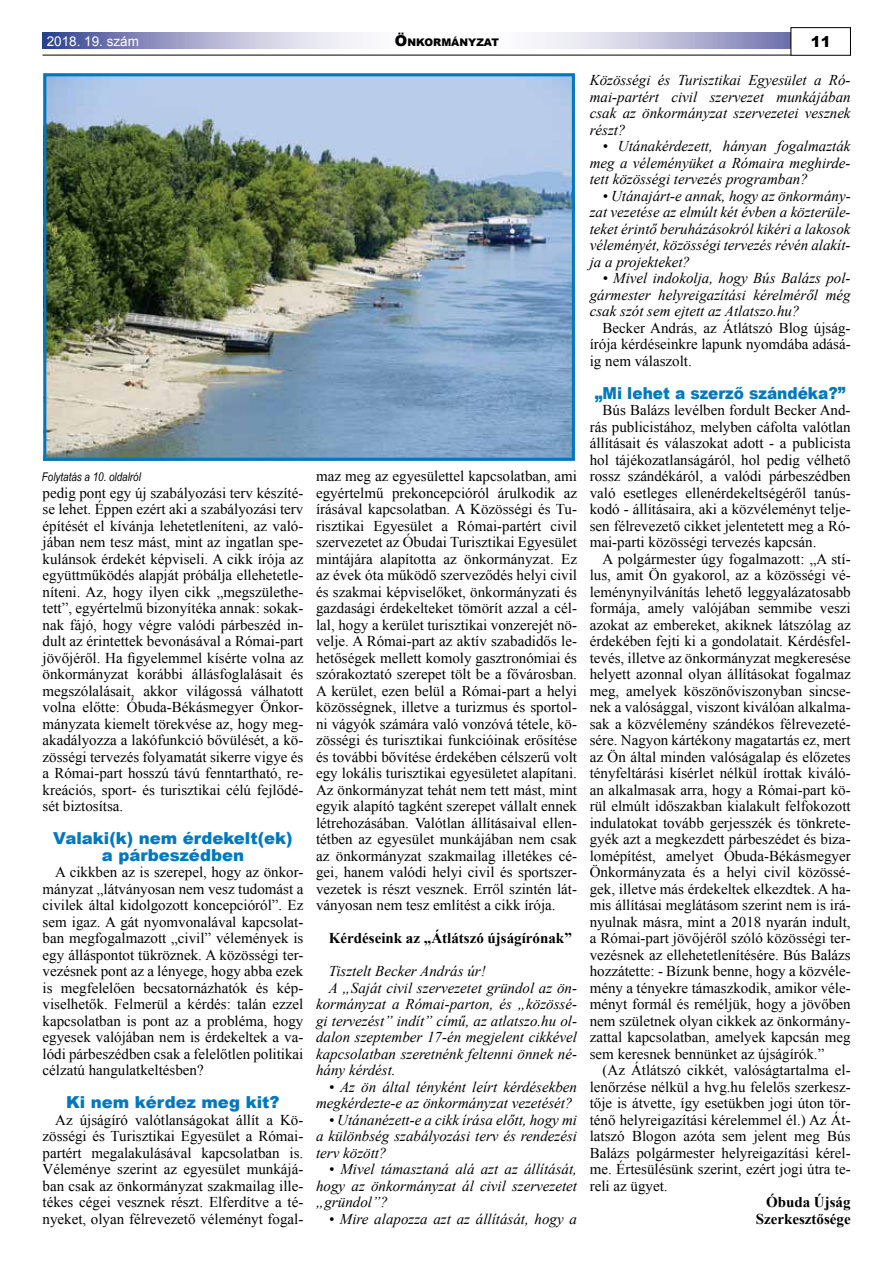
<style>
.page{position:relative;width:893px;height:1263px;background:#fff}
.page>*{position:absolute;margin:0;border:0;box-sizing:border-box;transform-origin:0 0}
.t1{font:900 16.5px/16.5px "Arial";color:#0078c0;text-align:center}
.t2{font:900 16.5px "Arial";color:#0078c0;scale:.93 1}
.t3{font:15px/16.5px "Times New Roman";color:#000;text-align:justify}
.t4{font:italic 15px/16.5px "Times New Roman";color:#000;text-align:justify}
.t5{font:700 15px/16.5px "Times New Roman";color:#000;text-align:right}
.t6{font:900 15px "Arial";color:#000}
.t7{font:13.5px "Arial";color:#fff}
.t8{font:italic 12px "Arial Narrow";color:#000}
.t9{font:900 10.5px "Arial";color:#000}
.s1{font-size:15px}
</style>
<div class="page">
<svg style="left:43px;top:33px;width:748px;height:15px"></svg>
<div style="left:791px;top:27px;width:60px;height:28px;border:1px solid #000"></div>
<hr style="left:43px;top:55px;width:748px;height:1px;background:#000">
<img style="left:47px;top:77px;width:524px;height:380px">
<div style="left:43px;top:73px;width:532px;height:388px;border:3px solid #0078c0"></div>
<p class="t7" style="left:47px;top:33px;width:94px">2018. 19. szám</p>
<p class="t9" style="left:395px;top:34px;width:106px"><span class="s1">Ö</span>NKORMÁNYZAT</p>
<p class="t6" style="left:811px;top:31px;width:22px">11</p>
<p class="t8" style="left:42px;top:468px;width:101px">Folytatás a 10. oldalról</p>
<p class="t3" style="left:43px;top:484px;width:262px">pedig pont egy új szabályozási terv készíté&shy;se lehet. Éppen ezért aki a szabályozási terv építését el kívánja lehetetleníteni, az való&shy;jában nem tesz mást, mint az ingatlan spe&shy;kulánsok érdekét képviseli. A cikk írója az együttműködés alapját próbálja ellehetetle&shy;níteni. Az, hogy ilyen cikk „megszülethe&shy;tett”, egyértelmű bizonyítéka annak: sokak&shy;nak fájó, hogy végre valódi párbeszéd in&shy;dult az érintettek bevonásával a Római-part jövőjéről. Ha figyelemmel kísérte volna az önkormányzat korábbi állásfoglalásait és megszólalásait, akkor világossá válhatott volna előtte: Óbuda-Békásmegyer Önkor&shy;mányzata kiemelt törekvése az, hogy meg&shy;akadályozza a lakófunkció bővülését, a kö&shy;zösségi tervezés folyamatát sikerre vigye és a Római-part hosszú távú fenntartható, re&shy;kreációs, sport- és turisztikai célú fejlődé&shy;sét biztosítsa.</p>
<p class="t1" style="left:53px;top:829px;width:241px">Valaki(k) nem érdekelt(ek) a párbeszédben</p>
<p class="t3" style="left:43px;top:864px;width:262px;text-indent:13px">A cikkben az is szerepel, hogy az önkor&shy;mányzat „látványosan nem vesz tudomást a civilek által kidolgozott koncepcióról”. Ez sem igaz. A gát nyomvonalával kapcsolat&shy;ban megfogalmazott „civil” vélemények is egy álláspontot tükröznek. A közösségi ter&shy;vezésnek pont az a lényege, hogy abba ezek is megfelelően becsatornázhatók és kép&shy;viselhetők. Felmerül a kérdés: talán ezzel kapcsolatban is pont az a probléma, hogy egyesek valójában nem is érdekeltek a va&shy;lódi párbeszédben csak a felelőtlen politikai célzatú hangulatkeltésben?</p>
<p class="t1" style="left:66px;top:1093px;width:215px">Ki nem kérdez meg kit?</p>
<p class="t3" style="left:43px;top:1111px;width:262px;text-indent:13px">Az újságíró valótlanságokat állít a Kö&shy;zösségi és Turisztikai Egyesület a Római&shy;partért megalakulásával kapcsolatban is.<br>Véleménye szerint az egyesület munkájá&shy;ban csak az önkormányzat szakmailag ille&shy;tékes cégei vesznek részt. Elferdítve a té&shy;nyeket, olyan félrevezető véleményt fogal-</p>
<p class="t3" style="left:316px;top:468px;width:262px">maz meg az egyesülettel kapcsolatban, ami egyértelmű prekoncepcióról árulkodik az írásával kapcsolatban. A Közösségi és Tu&shy;risztikai Egyesület a Római-partért civil szervezetet az Óbudai Turisztikai Egyesület mintájára alapította az önkormányzat. Ez az évek óta működő szerveződés helyi civil és szakmai képviselőket, önkormányzati és gazdasági érdekelteket tömörít azzal a cél&shy;lal, hogy a kerület turisztikai vonzerejét nö&shy;velje. A Római-part az aktív szabadidős le&shy;hetőségek mellett komoly gasztronómiai és szórakoztató szerepet tölt be a fővárosban.<br>A kerület, ezen belül a Római-part a helyi közösségnek, illetve a turizmus és sportol&shy;ni vágyók számára való vonzóvá tétele, kö&shy;zösségi és turisztikai funkcióinak erősítése és további bővítése érdekében célszerű volt egy lokális turisztikai egyesületet alapítani.<br>Az önkormányzat tehát nem tett mást, mint egyik alapító tagként szerepet vállalt ennek létrehozásában. Valótlan állításaival ellen&shy;tétben az egyesület munkájában nem csak az önkormányzat szakmailag illetékes cé&shy;gei, hanem valódi helyi civil és sportszer&shy;vezetek is részt vesznek. Erről szintén lát&shy;ványosan nem tesz említést a cikk írója.</p>
<p class="t5" style="left:329px;top:929px;width:244px">Kérdéseink az „Átlátszó újságírónak”</p>
<p class="t4" style="left:329px;top:962px;width:158px">Tisztelt Becker András úr!</p>
<p class="t4" style="left:329px;top:979px;width:250px">A „Saját civil szervezetet gründol az ön-</p>
<p class="t4" style="left:316px;top:995px;width:262px">kormányzat a Római-parton, és „közössé-</p>
<p class="t4" style="left:316px;top:1012px;width:262px">gi tervezést” indít” című, az atlatszo.hu ol-</p>
<p class="t4" style="left:316px;top:1028px;width:262px">dalon szeptember 17-én megjelent cikkével</p>
<p class="t4" style="left:316px;top:1045px;width:262px">kapcsolatban szeretnénk feltenni önnek né-</p>
<p class="t4" style="left:316px;top:1061px;width:81px">hány kérdést.</p>
<p class="t4" style="left:316px;top:1078px;width:262px;text-align:right">• Az ön által tényként leírt kérdésekben megkérdezte-e az önkormányzat vezetését?</p>
<p class="t4" style="left:316px;top:1111px;width:262px;text-indent:13px">• Utánanézett-e a cikk írása előtt, hogy mi a különbség szabályozási terv és rendezési terv között?</p>
<p class="t4" style="left:316px;top:1160px;width:262px;text-indent:13px">• Mivel támasztaná alá azt az állítását, hogy az önkormányzat ál civil szervezetet „gründol”?</p>
<p class="t4" style="left:329px;top:1210px;width:250px">• Mire alapozza azt az állítását, hogy a</p>
<p class="t4" style="left:590px;top:71px;width:262px">Közösségi és Turisztikai Egyesület a Ró&shy;mai-partért civil szervezet munkájában csak az önkormányzat szervezetei vesznek részt?</p>
<p class="t4" style="left:590px;top:137px;width:262px;text-indent:13px">• Utánakérdezett, hányan fogalmazták meg a véleményüket a Rómaira meghirde&shy;tett közösségi tervezés programban?</p>
<p class="t4" style="left:590px;top:187px;width:262px;text-indent:13px">• Utánajárt-e annak, hogy az önkormány&shy;zat vezetése az elmúlt két évben a közterüle&shy;teket érintő beruházásokról kikéri a lakosok véleményét, közösségi tervezés révén alakít&shy;ja a projekteket?</p>
<p class="t4" style="left:590px;top:269px;width:262px;text-indent:13px">• Mivel indokolja, hogy Bús Balázs pol&shy;gármester helyreigazítási kérelméről még csak szót sem ejtett az Atlatszo.hu?</p>
<p class="t3" style="left:590px;top:319px;width:262px;text-indent:13px">Becker András, az Átlátszó Blog újság&shy;írója kérdéseinkre lapunk nyomdába adásá&shy;ig nem válaszolt.</p>
<p class="t2" style="left:595px;top:381px;width:271px">„Mi lehet a szerző szándéka?”</p>
<p class="t3" style="left:590px;top:402px;width:262px;text-indent:13px">Bús Balázs levélben fordult Becker And&shy;rás publicistához, melyben cáfolta valótlan állításait és válaszokat adott - a publicista hol tájékozatlanságáról, hol pedig vélhető rossz szándékáról, a valódi párbeszédben való esetleges ellenérdekeltségéről tanús&shy;kodó - állításaira, aki a közvéleményt telje&shy;sen félrevezető cikket jelentetett meg a Ró&shy;mai-parti közösségi tervezés kapcsán.</p>
<p class="t3" style="left:590px;top:550px;width:262px;text-indent:13px">A polgármester úgy fogalmazott: „A stí&shy;lus, amit Ön gyakorol, az a közösségi vé&shy;leménynyilvánítás lehető leggyalázatosabb formája, amely valójában semmibe veszi azokat az embereket, akiknek látszólag az érdekében fejti ki a gondolatait. Kérdésfel&shy;tevés, illetve az önkormányzat megkeresése helyett azonnal olyan állításokat fogalmaz meg, amelyek köszönőviszonyban sincse&shy;nek a valósággal, viszont kiválóan alkalma&shy;sak a közvélemény szándékos félrevezeté&shy;sére. Nagyon kártékony magatartás ez, mert az Ön által minden valóságalap és előzetes tényfeltárási kísérlet nélkül írottak kiváló&shy;an alkalmasak arra, hogy a Római-part kö&shy;rül elmúlt időszakban kialakult felfokozott indulatokat tovább gerjesszék és tönkrete&shy;gyék azt a megkezdett párbeszédet és biza&shy;lomépítést, amelyet Óbuda-Békásmegyer Önkormányzata és a helyi civil közössé&shy;gek, illetve más érdekeltek elkezdtek. A ha&shy;mis állításai meglátásom szerint nem is irá&shy;nyulnak másra, mint a 2018 nyarán indult, a Római-part jövőjéről szóló közösségi ter&shy;vezésnek az ellehetetlenítésére. Bús Balázs hozzátette: - Bízunk benne, hogy a közvéle&shy;mény a tényekre támaszkodik, amikor véle&shy;ményt formál és reméljük, hogy a jövőben nem születnek olyan cikkek az önkormány&shy;zattal kapcsolatban, amelyek kapcsán meg sem keresnek bennünket az újságírók.”</p>
<p class="t3" style="left:590px;top:1062px;width:262px;text-indent:13px">(Az Átlátszó cikkét, valóságtartalma el&shy;lenőrzése nélkül a hvg.hu felelős szerkesz&shy;tője is átvette, így esetükben jogi úton tör&shy;ténő helyreigazítási kérelemmel él.) Az Át&shy;latszó Blogon azóta sem jelent meg Bús Balázs polgármester helyreigazítási kérel&shy;me. Értesülésünk szerint, ezért jogi útra te&shy;reli az ügyet.</p>
<p class="t5" style="left:756px;top:1193px;width:96px">Óbuda Újság<br>Szerkesztősége</p>
</div>
